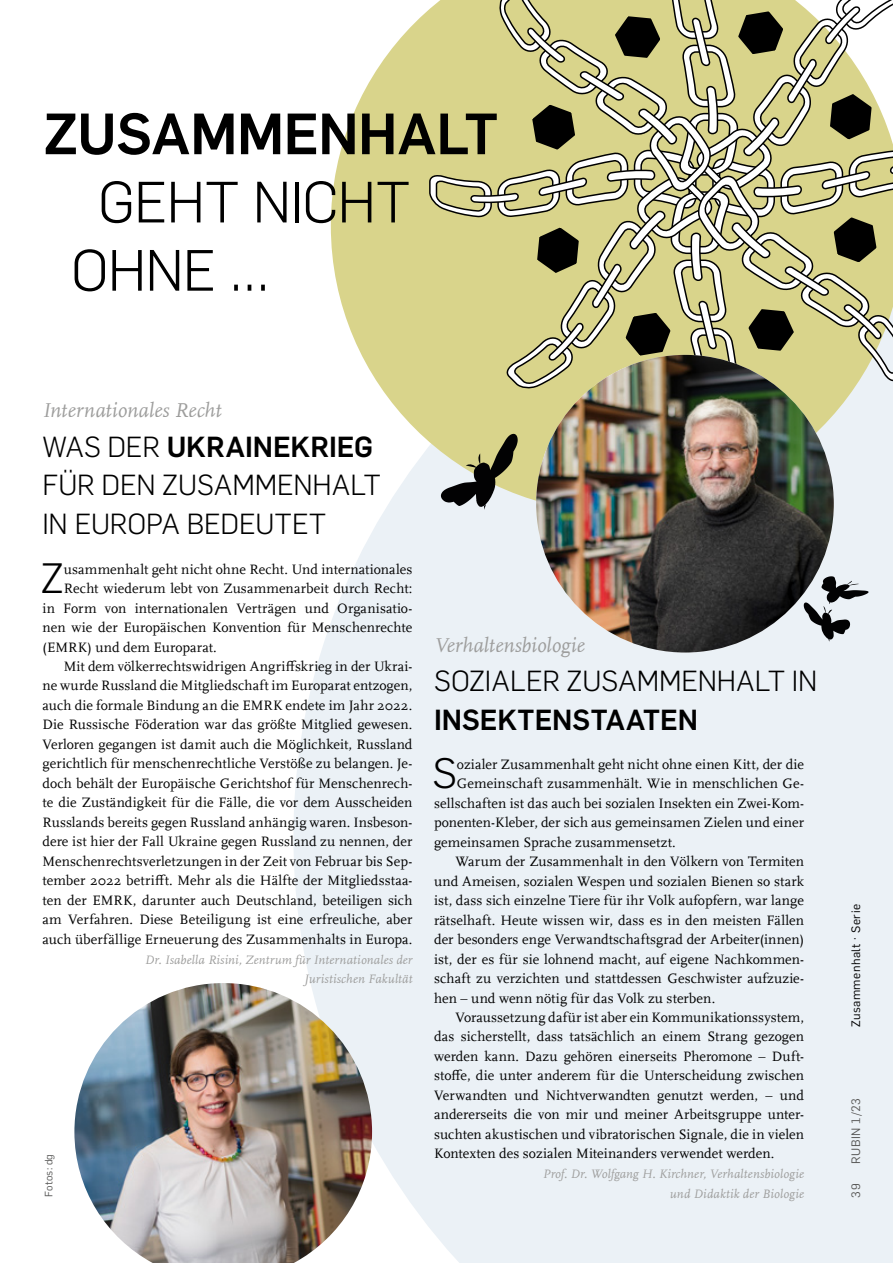
<style>
.page{position:relative;width:893px;height:1263px;background:#fff}
.page>*{position:absolute;margin:0;border:0;box-sizing:border-box;transform-origin:0 0}
.t1{font:300 57px/68.2px "Rub Flama";letter-spacing:-.015em;color:#000}
.t2{font:700 57px "Rub Flama";letter-spacing:-.01em;color:#000}
.t3{font:300 41.55px "Rub Flama";color:#000}
.t4{font:300 28.5px/39px "Rub Flama";letter-spacing:-.005em;color:#000}
.t5{font:700 28.5px "Rub Flama";color:#000}
.t6{font:italic 21px "RUB Scala MZ";letter-spacing:.005em;color:#9d9d9c}
.t7{font:14.25px "RUB Scala MZ";letter-spacing:.005em;color:#000}
.t8{font:italic 12.75px/19.5px "RUB Scala MZ";letter-spacing:.015em;color:#9d9d9c;text-align:right}
.t9{font:12px "Rub Flama";letter-spacing:.04em;color:#000}
.t10{font:12px "Rub Flama";letter-spacing:.04em;color:#575756}
.t11{font:10.5px "Rub Flama";letter-spacing:.02em;color:#575756}
.s1{font-weight:700}
</style>
<div class="page">
<div style="left:293px;top:218px;width:600px;height:1045px;background:#ebf1f6"></div>
<svg style="left:331px;top:10px;width:562px;height:502px;fill:#d9d48b"></svg>
<img style="left:74px;top:983px;width:298px;height:280px">
<img style="left:536px;top:355px;width:298px;height:297px;border-radius:149px">
<img style="left:428px;top:0;width:465px;height:510px">
<svg style="left:804px;top:576px;width:64px;height:66px;background:#a4a8ab"></svg>
<h1 class="t2" style="left:44px;top:93px;width:456px">ZUSAMMENHALT</h1>
<h1 class="t1" style="left:71px;top:165px;width:341px;text-indent:27px">GEHT NICHT<br>OHNE …</h1>
<h3 class="t6" style="left:43px;top:398px;width:180px">Internationales Recht</h3>
<h3 class="t4" style="left:43px;top:425px;width:340px">WAS DER <span class="s1">UKRAINEKRIEG<br></span>FÜR DEN ZUSAMMENHALT<br>IN EUROPA BEDEUTET</h3>
<h2 class="t3" style="left:41px;top:550px;width:24px">Z</h2>
<p class="t7" style="left:64px;top:559px;width:350px">usammenhalt geht nicht ohne Recht. Und internationales</p>
<p class="t7" style="left:64px;top:579px;width:350px">Recht wiederum lebt von Zusammenarbeit durch Recht:</p>
<p class="t7" style="left:43px;top:598px;width:371px">in Form von internationalen Verträgen und Organisatio-</p>
<p class="t7" style="left:43px;top:618px;width:371px">nen wie der Europäischen Konvention für Menschenrechte</p>
<p class="t7" style="left:43px;top:637px;width:176px">(EMRK) und dem Europarat.</p>
<p class="t7" style="left:64px;top:657px;width:350px">Mit dem völkerrechtswidrigen Angriffskrieg in der Ukrai-</p>
<p class="t7" style="left:43px;top:676px;width:371px">ne wurde Russland die Mitgliedschaft im Europarat entzogen,</p>
<p class="t7" style="left:43px;top:696px;width:371px">auch die formale Bindung an die EMRK endete im Jahr 2022.</p>
<p class="t7" style="left:43px;top:715px;width:371px">Die Russische Föderation war das größte Mitglied gewesen.</p>
<p class="t7" style="left:43px;top:735px;width:371px">Verloren gegangen ist damit auch die Möglichkeit, Russland</p>
<p class="t7" style="left:43px;top:754px;width:371px">gerichtlich für menschenrechtliche Verstöße zu belangen. Je-</p>
<p class="t7" style="left:43px;top:774px;width:371px">doch behält der Europäische Gerichtshof für Menschenrech-</p>
<p class="t7" style="left:43px;top:793px;width:371px">te die Zuständigkeit für die Fälle, die vor dem Ausscheiden</p>
<p class="t7" style="left:43px;top:813px;width:371px">Russlands bereits gegen Russland anhängig waren. Insbeson-</p>
<p class="t7" style="left:43px;top:832px;width:371px">dere ist hier der Fall Ukraine gegen Russland zu nennen, der</p>
<p class="t7" style="left:43px;top:852px;width:371px">Menschenrechtsverletzungen in der Zeit von Februar bis Sep-</p>
<p class="t7" style="left:43px;top:871px;width:371px">tember 2022 betrifft. Mehr als die Hälfte der Mitgliedsstaa-</p>
<p class="t7" style="left:43px;top:891px;width:371px">ten der EMRK, darunter auch Deutschland, beteiligen sich</p>
<p class="t7" style="left:43px;top:910px;width:371px">am Verfahren. Diese Beteiligung ist eine erfreuliche, aber</p>
<p class="t7" style="left:43px;top:930px;width:371px">auch überfällige Erneuerung des Zusammenhalts in Europa.</p>
<p class="t8" style="left:145px;top:949px;width:269px">Dr. Isabella Risini, Zentrum für Internationales der<br>Juristischen Fakultät</p>
<p class="t11" style="left:42px;top:1197px;width:44px;rotate:-90deg">Fotos: dg</p>
<h3 class="t6" style="left:434px;top:632px;width:152px">Verhaltensbiologie</h3>
<h3 class="t4" style="left:434px;top:659px;width:385px">SOZIALER ZUSAMMENHALT IN</h3>
<h3 class="t5" style="left:434px;top:699px;width:265px">INSEKTENSTAATEN</h3>
<h2 class="t3" style="left:432px;top:745px;width:26px">S</h2>
<p class="t7" style="left:457px;top:754px;width:349px">ozialer Zusammenhalt geht nicht ohne einen Kitt, der die</p>
<p class="t7" style="left:457px;top:774px;width:349px">Gemeinschaft zusammenhält. Wie in menschlichen Ge-</p>
<p class="t7" style="left:434px;top:793px;width:371px">sellschaften ist das auch bei sozialen Insekten ein Zwei-Kom-</p>
<p class="t7" style="left:434px;top:813px;width:371px">ponenten-Kleber, der sich aus gemeinsamen Zielen und einer</p>
<p class="t7" style="left:434px;top:832px;width:243px">gemeinsamen Sprache zusammensetzt.</p>
<p class="t7" style="left:455px;top:852px;width:350px">Warum der Zusammenhalt in den Völkern von Termiten</p>
<p class="t7" style="left:434px;top:871px;width:371px">und Ameisen, sozialen Wespen und sozialen Bienen so stark</p>
<p class="t7" style="left:434px;top:891px;width:371px">ist, dass sich einzelne Tiere für ihr Volk aufopfern, war lange</p>
<p class="t7" style="left:434px;top:910px;width:371px">rätselhaft. Heute wissen wir, dass es in den meisten Fällen</p>
<p class="t7" style="left:434px;top:930px;width:371px">der besonders enge Verwandtschaftsgrad der Arbeiter(innen)</p>
<p class="t7" style="left:434px;top:949px;width:371px">ist, der es für sie lohnend macht, auf eigene Nachkommen-</p>
<p class="t7" style="left:434px;top:969px;width:371px">schaft zu verzichten und stattdessen Geschwister aufzuzie-</p>
<p class="t7" style="left:434px;top:988px;width:283px">hen – und wenn nötig für das Volk zu sterben.</p>
<p class="t7" style="left:455px;top:1008px;width:350px">Voraussetzung dafür ist aber ein Kommunikationssystem,</p>
<p class="t7" style="left:434px;top:1027px;width:371px">das sicherstellt, dass tatsächlich an einem Strang gezogen</p>
<p class="t7" style="left:434px;top:1047px;width:371px">werden kann. Dazu gehören einerseits Pheromone – Duft-</p>
<p class="t7" style="left:434px;top:1066px;width:371px">stoffe, die unter anderem für die Unterscheidung zwischen</p>
<p class="t7" style="left:434px;top:1086px;width:371px">Verwandten und Nichtverwandten genutzt werden, – und</p>
<p class="t7" style="left:434px;top:1105px;width:371px">andererseits die von mir und meiner Arbeitsgruppe unter-</p>
<p class="t7" style="left:434px;top:1125px;width:371px">suchten akustischen und vibratorischen Signale, die in vielen</p>
<p class="t7" style="left:434px;top:1144px;width:342px">Kontexten des sozialen Miteinanders verwendet werden.</p>
<p class="t8" style="left:543px;top:1164px;width:263px">Prof. Dr. Wolfgang H. Kirchner, Verhaltensbiologie und Didaktik der Biologie</p>
<p class="t9" style="left:848px;top:1027px;width:125px;rotate:-90deg">Zusammenhalt · Serie</p>
<p class="t10" style="left:848px;top:1163px;width:67px;rotate:-90deg">RUBIN 1/23</p>
<p class="t10" style="left:848px;top:1197px;width:15px;rotate:-90deg">39</p>
</div>
